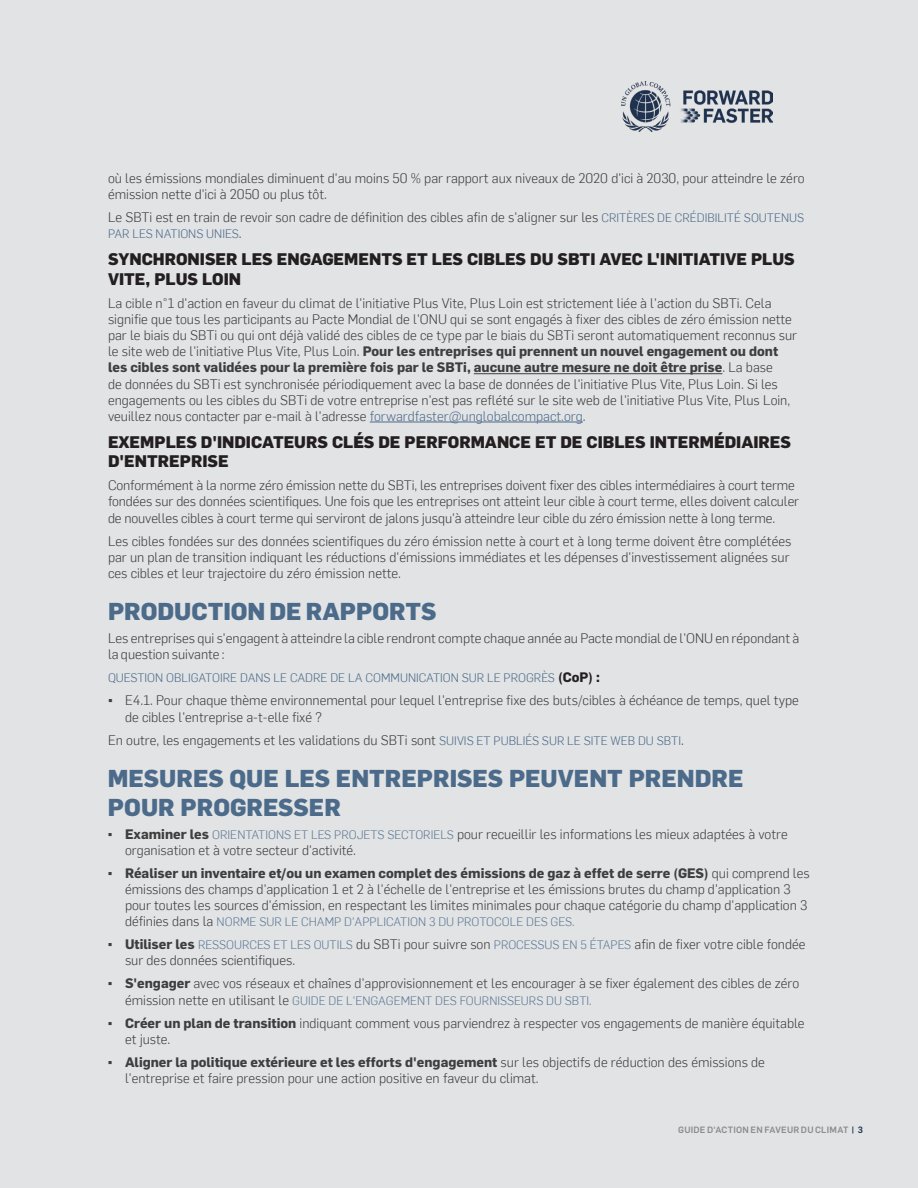
<style>
.page{position:relative;width:918px;height:1188px;background:#e2e3e4}
.page>*{position:absolute;margin:0;border:0;box-sizing:border-box;transform-origin:0 0}
.t1{font:800 24px/28.8px "Flama";color:#4c6b8b}
.t2{font:800 16.5px/19.8px "Flama";color:#231f20}
.t3{font:300 13.5px/16.2px "Flama";color:#3e3e3f}
.t4{font:300 12px "Flama";color:#5e7a97}
.Bodytext{font:300 12px "Flama";color:#4c6b8b}
.t5{font:500 9px "Flama";letter-spacing:.025em;color:#8d8d8e}
.s1{font-size:12px;color:#4c6b8b}
.s2{font-size:13.5px;color:#3e3e3f}
.s3{font-weight:700}
.s4{color:#4c6b8b}
.s5{font-weight:700;font-size:13.5px;color:#231f20}
.s6{font-family:"Arial";font-weight:400}
.s7{font-size:12px;color:#5e7a97}
.s8{color:#1e3250}
</style>
<div class="page">
<img style="left:622px;top:81px;width:151px;height:50px">
<hr style="left:474px;top:373px;width:248px;height:1px;background:#3e3e3f">
<hr style="left:370px;top:422px;width:213px;height:1px;background:#4c6b8b">
<p class="t3" style="left:108px;top:169px;width:698px">où les émissions mondiales diminuent d'au moins 50 % par rapport aux niveaux de 2020 d'ici à 2030, pour atteindre le zéro émission nette d'ici à 2050 ou plus tôt.</p>
<p class="t3" style="left:108px;top:208px;width:698px">Le SBTi est en train de revoir son cadre de définition des cibles afin de s'aligner sur les <span class="s1">CRITÈRES DE CRÉDIBILITÉ SOUTENUS</span></p>
<p class="Bodytext" style="left:108px;top:226px;width:135px">PAR LES NATIONS UNIES<span class="s2">.</span></p>
<p class="t2" style="left:108px;top:248px;width:688px">SYNCHRONISER LES ENGAGEMENTS ET LES CIBLES DU SBTI AVEC L'INITIATIVE PLUS<br>VITE, PLUS LOIN</p>
<p class="t3" style="left:108px;top:294px;width:691px">La cible n°1 d'action en faveur du climat de l'initiative Plus Vite, Plus Loin est strictement liée à l'action du SBTi. Cela signifie que tous les participants au Pacte Mondial de l'ONU qui se sont engagés à fixer des cibles de zéro émission nette par le biais du SBTi ou qui ont déjà validé des cibles de ce type par le biais du SBTi seront automatiquement reconnus sur le site web de l'initiative Plus Vite, Plus Loin. <span class="s3">Pour les entreprises qui prennent un nouvel engagement ou dont les cibles sont validées pour la première fois par le SBTi, aucune autre mesure ne doit être prise</span>. La base<br>de données du SBTi est synchronisée périodiquement avec la base de données de l'initiative Plus Vite, Plus Loin. Si les engagements ou les cibles du SBTi de votre entreprise n'est pas reflété sur le site web de l'initiative Plus Vite, Plus Loin, veuillez nous contacter par e-mail à l'adresse <span class="s4">forwardfaster@unglobalcompact.org</span>.</p>
<p class="t2" style="left:108px;top:431px;width:685px">EXEMPLES D'INDICATEURS CLÉS DE PERFORMANCE ET DE CIBLES INTERMÉDIAIRES<br>D'ENTREPRISE</p>
<p class="t3" style="left:108px;top:477px;width:693px">Conformément à la norme zéro émission nette du SBTi, les entreprises doivent fixer des cibles intermédiaires à court terme fondées sur des données scientifiques. Une fois que les entreprises ont atteint leur cible à court terme, elles doivent calculer de nouvelles cibles à court terme qui serviront de jalons jusqu'à atteindre leur cible du zéro émission nette à long terme.</p>
<p class="t3" style="left:108px;top:532px;width:685px">Les cibles fondées sur des données scientifiques du zéro émission nette à court et à long terme doivent être complétées par un plan de transition indiquant les réductions d'émissions immédiates et les dépenses d'investissement alignées sur ces cibles et leur trajectoire du zéro émission nette.</p>
<p class="t1" style="left:108px;top:597px;width:330px">PRODUCTION DE RAPPORTS</p>
<p class="t3" style="left:108px;top:630px;width:693px">Les entreprises qui s'engagent à atteindre la cible rendront compte chaque année au Pacte mondial de l'ONU en répondant à la question suivante :</p>
<p class="Bodytext" style="left:108px;top:670px;width:493px">QUESTION OBLIGATOIRE DANS LE CADRE DE LA COMMUNICATION SUR LE PROGRÈS <span class="s5">(CoP) :</span></p>
<p class="t3" style="left:125px;top:692px;width:676px;text-indent:-17px"><span class="s6">▪</span> E4.1. Pour chaque thème environnemental pour lequel l'entreprise fixe des buts/cibles à échéance de temps, quel type de cibles l'entreprise a-t-elle fixé ?</p>
<p class="t3" style="left:108px;top:731px;width:577px">En outre, les engagements et les validations du SBTi sont <span class="s1">SUIVIS ET PUBLIÉS SUR LE SITE WEB DU SBTI</span>.</p>
<p class="t1" style="left:108px;top:763px;width:637px">MESURES QUE LES ENTREPRISES PEUVENT PRENDRE<br>POUR PROGRESSER</p>
<p class="t3" style="left:125px;top:825px;width:664px;text-indent:-17px"><span class="s6">▪</span> <span class="s3">Examiner les</span> <span class="s7">ORIENTATIONS ET LES PROJETS SECTORIELS</span> pour recueillir les informations les mieux adaptées à votre organisation et à votre secteur d'activité.</p>
<p class="t3" style="left:125px;top:864px;width:686px;text-indent:-17px"><span class="s6">▪</span> <span class="s3">Réaliser un inventaire et/ou un examen complet des émissions de gaz à effet de serre (GES)</span> qui comprend les émissions des champs d'application 1 et 2 à l'échelle de l'entreprise et les émissions brutes du champ d'application 3 pour toutes les sources d'émission, en respectant les limites minimales pour chaque catégorie du champ d'application 3</p>
<p class="t4" style="left:125px;top:914px;width:451px"><span class="s2">définies dans la</span> NORME SUR LE CHAMP D'APPLICATION 3 DU PROTOCOLE DES GES.</p>
<p class="t3" style="left:125px;top:936px;width:682px;text-indent:-17px"><span class="s6">▪</span> <span class="s3">Utiliser les</span> <span class="s7">RESSOURCES ET LES OUTILS</span> du SBTi pour suivre son <span class="s7">PROCESSUS EN 5 ÉTAPES</span> afin de fixer votre cible fondée sur des données scientifiques.</p>
<p class="t3" style="left:108px;top:975px;width:693px"><span class="s6">▪</span> <span class="s3">S'engager</span> avec vos réseaux et chaînes d'approvisionnement et les encourager à se fixer également des cibles de zéro</p>
<p class="t4" style="left:125px;top:992px;width:468px"><span class="s2">émission nette en utilisant le</span> GUIDE DE L'ENGAGEMENT DES FOURNISSEURS DU SBTI.</p>
<p class="t3" style="left:125px;top:1014px;width:681px;text-indent:-17px"><span class="s6">▪</span> <span class="s3">Créer un plan de transition</span> indiquant comment vous parviendrez à respecter vos engagements de manière équitable et juste.</p>
<p class="t3" style="left:125px;top:1053px;width:641px;text-indent:-17px"><span class="s6">▪</span> <span class="s3">Aligner la politique extérieure et les efforts d'engagement</span> sur les objectifs de réduction des émissions de l'entreprise et faire pression pour une action positive en faveur du climat.</p>
<p class="t5" style="left:678px;top:1123px;width:186px">GUIDE D'ACTION EN FAVEUR DU CLIMAT <span class="s8">| 3</span></p>
</div>
